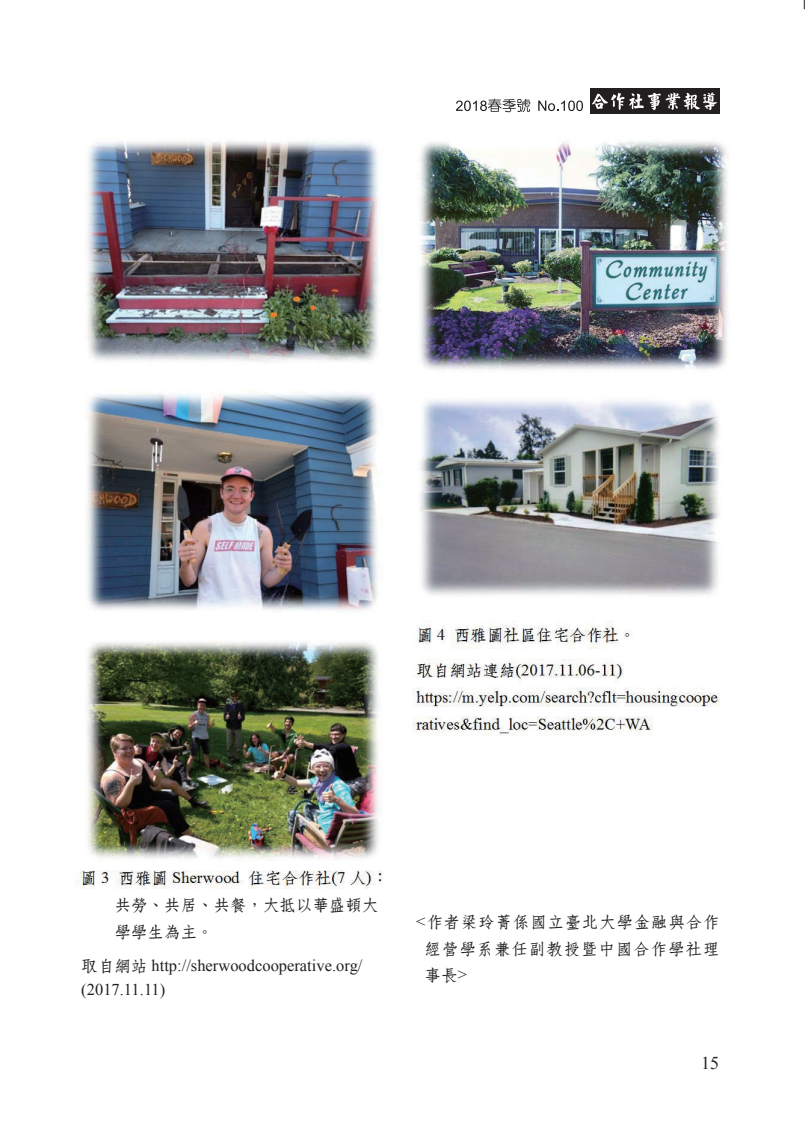
<style>
.page{position:relative;width:806px;height:1136px;background:#fff}
.page>*{position:absolute;margin:0;border:0;box-sizing:border-box;transform-origin:0 0}
.t1{font:18px "Times New Roman";color:#231f20}
.t2{font:16.5px/24px "Times New Roman";color:#231f20}
.t3{font:16.5px/26.2px "DF Fang Song W6 HK BF";letter-spacing:.05em;color:#231f20;text-align:justify}
.t4{font:16.5px/27px "DF Fang Song W6 HK BF";color:#231f20}
.t5{font:15px "Times New Roman";color:#231f20}
.s1{font-family:"DF Fang Song W6 HK BF"}
.s2{font-family:"Times New Roman"}
</style>
<div class="page">
<img style="left:78px;top:140px;width:650px;height:748px">
<div style="left:590px;top:89px;width:129px;height:25px;background:#231f20"></div>
<svg style="left:456px;top:99px;width:74px;height:13px"></svg>
<svg style="left:538px;top:100px;width:45px;height:11px"></svg>
<svg style="left:592px;top:92px;width:125px;height:18px"></svg>
<p class="t4" style="left:114px;top:891px;width:266px">共勞、共居、共餐，大抵以華盛頓大學學生為主。</p>
<p class="t2" style="left:81px;top:952px;width:283px"><span class="s1">取自網站</span> http://sherwoodcooperative.org/ (2017.11.11)</p>
<p class="t3" style="left:424px;top:909px;width:296px;text-indent:-8px"><span class="s2">&lt;</span>作者梁玲菁係國立臺北大學金融與合作經營學系兼任副教授暨中國合作學社理事長<span class="s2">&gt;</span></p>
<p class="t5" style="left:704px;top:1043px;width:17px">15</p>
<p class="t1" style="left:701px;top:1050px;width:19px">15</p>
</div>
